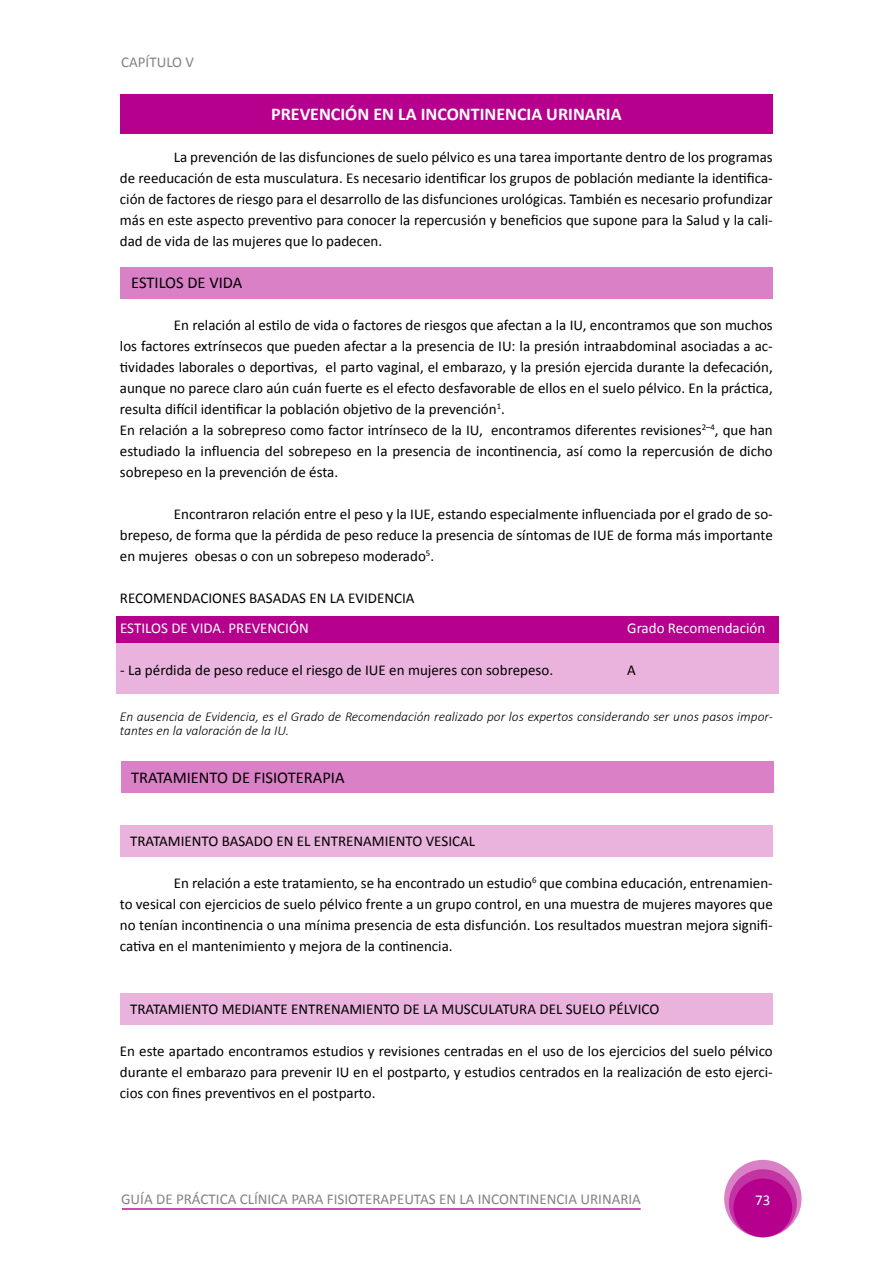
<style>
.page{position:relative;width:893px;height:1263px;background:#fff}
.page>*{position:absolute;margin:0;border:0;box-sizing:border-box;transform-origin:0 0}
.t1{font:700 18px "Calibri";color:#fff}
.t2{font:16.5px "Calibri";color:#000}
.t3{font:15px/21px "Calibri";color:#000;text-align:justify}
.t4{font:15px "Calibri";color:#808285}
.t5{font:15px "Calibri";color:#fff}
.t6{font:italic 300 13.5px/13.5px "Calibri";color:#000}
</style>
<div class="page">
<svg style="left:724px;top:1160px;width:77px;height:77px"></svg>
<svg style="left:729px;top:1169px;width:68px;height:68px"></svg>
<div style="left:733px;top:1178px;width:59px;height:59px;background:#b6008d;border-radius:50%"></div>
<hr style="left:122px;top:1208px;width:519px;height:2px;background:#bb1496">
<div style="left:120px;top:825px;width:653px;height:32px;background:#e9b3dd"></div>
<div style="left:120px;top:993px;width:653px;height:31px;background:#e9b3dd"></div>
<div style="left:121px;top:761px;width:652px;height:32px;background:#da80c6"></div>
<div style="left:120px;top:267px;width:653px;height:32px;background:#da80c6"></div>
<div style="left:120px;top:95px;width:653px;height:39px;background:#b6008d"></div>
<svg style="left:116px;top:617px;width:662px;height:77px;background:#d776c1"></svg>
<p class="t4" style="left:121px;top:53px;width:74px">CAPÍTULO V</p>
<p class="t1" style="left:271px;top:102px;width:352px">PREVENCIÓN EN LA INCONTINENCIA URINARIA</p>
<p class="t3" style="left:120px;top:146px;width:654px;text-indent:54px">La prevención de las disfunciones de suelo pélvico es una tarea importante dentro de los programas de reeducación de esta musculatura. Es necesario identificar los grupos de población mediante la identifica&shy;ción de factores de riesgo para el desarrollo de las disfunciones urológicas. También es necesario profundizar más en este aspecto preventivo para conocer la repercusión y beneficios que supone para la Salud y la cali&shy;dad de vida de las mujeres que lo padecen.</p>
<p class="t2" style="left:131px;top:272px;width:113px">ESTILOS DE VIDA</p>
<p class="t3" style="left:120px;top:314px;width:654px;text-align:left;text-indent:54px">En relación al estilo de vida o factores de riesgos que afectan a la IU, encontramos que son muchos los factores extrínsecos que pueden afectar a la presencia de IU: la presión intraabdominal asociadas a ac&shy;tividades laborales o deportivas, el parto vaginal, el embarazo, y la presión ejercida durante la defecación, aunque no parece claro aún cuán fuerte es el efecto desfavorable de ellos en el suelo pélvico. En la práctica, resulta difícil identificar la población objetivo de la prevención<sup>1</sup>.<br>En relación a la sobrepreso como factor intrínseco de la IU, encontramos diferentes revisiones<sup>2–4</sup>, que han estudiado la influencia del sobrepeso en la presencia de incontinencia, así como la repercusión de dicho sobrepeso en la prevención de ésta.</p>
<p class="t3" style="left:120px;top:503px;width:654px;text-indent:54px">Encontraron relación entre el peso y la IUE, estando especialmente influenciada por el grado de so&shy;brepeso, de forma que la pérdida de peso reduce la presencia de síntomas de IUE de forma más importante en mujeres obesas o con un sobrepeso moderado<sup>5</sup>.</p>
<p class="t3" style="left:120px;top:587px;width:296px">RECOMENDACIONES BASADAS EN LA EVIDENCIA</p>
<p class="t5" style="left:120px;top:619px;width:190px">ESTILOS DE VIDA. PREVENCIÓN</p>
<p class="t3" style="left:120px;top:660px;width:434px">- La pérdida de peso reduce el riesgo de IUE en mujeres con sobrepeso.</p>
<p class="t5" style="left:627px;top:619px;width:140px">Grado Recomendación</p>
<p class="t3" style="left:627px;top:660px;width:10px">A</p>
<p class="t6" style="left:120px;top:710px;width:654px">En ausencia de Evidencia, es el Grado de Recomendación realizado por los expertos considerando ser unos pasos impor&shy;tantes en la valoración de la IU.</p>
<p class="t2" style="left:131px;top:767px;width:215px">TRATAMIENTO DE FISIOTERAPIA</p>
<p class="t3" style="left:130px;top:830px;width:347px">TRATAMIENTO BASADO EN EL ENTRENAMIENTO VESICAL</p>
<p class="t3" style="left:120px;top:872px;width:654px;text-indent:54px">En relación a este tratamiento, se ha encontrado un estudio<sup>6</sup> que combina educación, entrenamien&shy;to vesical con ejercicios de suelo pélvico frente a un grupo control, en una muestra de mujeres mayores que no tenían incontinencia o una mínima presencia de esta disfunción. Los resultados muestran mejora signifi&shy;cativa en el mantenimiento y mejora de la continencia.</p>
<p class="t3" style="left:130px;top:998px;width:531px">TRATAMIENTO MEDIANTE ENTRENAMIENTO DE LA MUSCULATURA DEL SUELO PÉLVICO</p>
<p class="t3" style="left:120px;top:1040px;width:654px">En este apartado encontramos estudios y revisiones centradas en el uso de los ejercicios del suelo pélvico durante el embarazo para prevenir IU en el postparto, y estudios centrados en la realización de esto ejerci&shy;cios con fines preventivos en el postparto.</p>
<p class="t4" style="left:121px;top:1190px;width:521px">GUÍA DE PRÁCTICA CLÍNICA PARA FISIOTERAPEUTAS EN LA INCONTINENCIA URINARIA</p>
<p class="t5" style="left:755px;top:1191px;width:17px">73</p>
</div>
